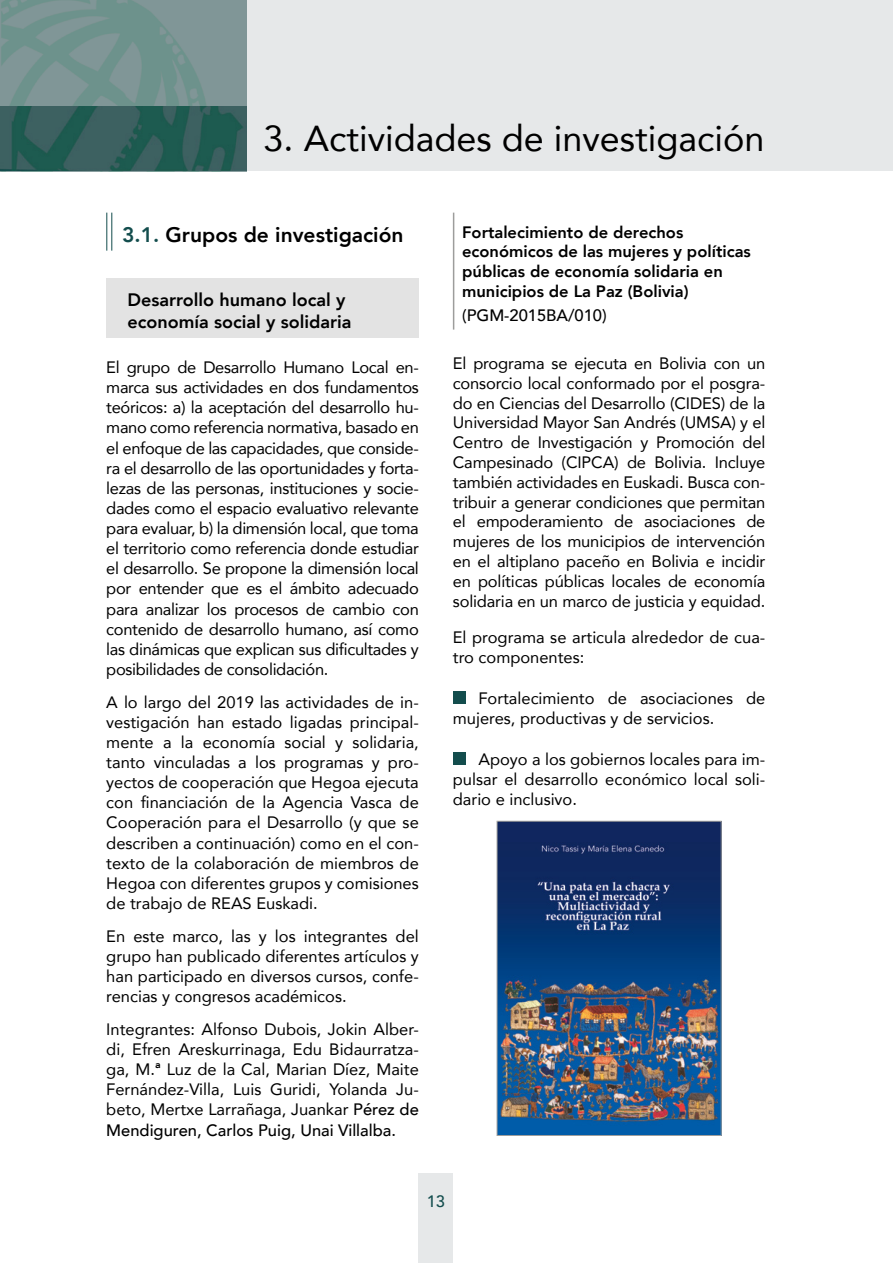
<style>
.page{position:relative;width:893px;height:1263px;background:#fff}
.page>*{position:absolute;margin:0;border:0;box-sizing:border-box;transform-origin:0 0}
.t1{font:36px "Avenir";color:#000}
.t2{font:800 21px "Avenir";color:#000}
.t3{font:800 18px/21.6px "Avenir";color:#000}
.t4{font:16.5px/20.1px "Avenir";color:#000;text-align:justify}
.t5{font:800 16.5px/19.8px "Avenir";color:#000}
.t6{font:500 16.5px "Avenir";color:#000}
.t7{font:500 16.5px "Avenir";color:#134d4d}
.s1{color:#134d4d}
.s2{font-weight:500}
</style>
<div class="page">
<div style="left:419px;top:1174px;width:34px;height:89px;background:#e6e8e9"></div>
<svg style="left:107px;top:213px;width:1px;height:38px"></svg>
<hr style="left:106px;top:213px;width:1px;height:38px;background:#134d4d">
<hr style="left:111px;top:213px;width:1px;height:38px;background:#134d4d">
<div style="left:106px;top:278px;width:313px;height:60px;background:#e3e3e3"></div>
<div style="left:0;top:0;width:893px;height:170px;background:#e6e8e9"></div>
<img style="left:0;top:0;width:247px;height:171px">
<img style="left:0;top:106px;width:247px;height:64px">
<hr style="left:453px;top:213px;width:1px;height:117px;background:#9d9d9c">
<div style="left:453px;top:691px;width:13px;height:13px;background:#134d4d"></div>
<div style="left:453px;top:752px;width:13px;height:13px;background:#134d4d"></div>
<img style="left:499px;top:823px;width:221px;height:311px">
<div style="left:497px;top:821px;width:225px;height:315px;border:1px solid #9d9d9c"></div>
<h1 class="t1" style="left:264px;top:109px;width:502px">3. Actividades de investigación</h1>
<p class="t2" style="left:122px;top:218px;width:283px"><span class="s1">3.1.</span> Grupos de investigación</p>
<p class="t3" style="left:128px;top:289px;width:226px">Desarrollo humano local y economía social y solidaria</p>
<p class="t4" style="left:106px;top:357px;width:314px">El grupo de Desarrollo Humano Local en&shy;marca sus actividades en dos fundamentos teóricos: a) la aceptación del desarrollo hu&shy;mano como referencia normativa, basado en el enfoque de las capacidades, que conside&shy;ra el desarrollo de las oportunidades y forta&shy;lezas de las personas, instituciones y socie&shy;dades como el espacio evaluativo relevante para evaluar, b) la dimensión local, que toma el territorio como referencia donde estudiar el desarrollo. Se propone la dimensión local por entender que es el ámbito adecuado para analizar los procesos de cambio con contenido de desarrollo humano, así como las dinámicas que explican sus dificultades y posibilidades de consolidación.</p>
<p class="t4" style="left:106px;top:691px;width:314px">A lo largo del 2019 las actividades de in&shy;vestigación han estado ligadas principal&shy;mente a la economía social y solidaria, tanto vinculadas a los programas y pro&shy;yectos de cooperación que Hegoa ejecuta con financiación de la Agencia Vasca de Cooperación para el Desarrollo (y que se describen a continuación) como en el con&shy;texto de la colaboración de miembros de Hegoa con diferentes grupos y comisiones de trabajo de REAS Euskadi.</p>
<p class="t4" style="left:106px;top:925px;width:314px">En este marco, las y los integrantes del grupo han publicado diferentes artículos y han participado en diversos cursos, confe&shy;rencias y congresos académicos.</p>
<p class="t4" style="left:106px;top:1019px;width:314px">Integrantes: Alfonso Dubois, Jokin Alber&shy;di, Efren Areskurrinaga, Edu Bidaurratza&shy;ga, M.ª Luz de la Cal, Marian Díez, Maite Fernández-Villa, Luis Guridi, Yolanda Ju&shy;beto, Mertxe Larrañaga, Juankar <span class="s2">Pérez de Mendiguren, Carlos Puig, Unai Villalba.</span></p>
<p class="t5" style="left:462px;top:222px;width:290px">Fortalecimiento de derechos económicos de las mujeres y políticas públicas de economía solidaria en municipios de La Paz (Bolivia)</p>
<p class="t6" style="left:462px;top:301px;width:146px">(PGM-2015BA/010)</p>
<p class="t4" style="left:453px;top:353px;width:314px">El programa se ejecuta en Bolivia con un consorcio local conformado por el posgra&shy;do en Ciencias del Desarrollo (CIDES) de la Universidad Mayor San Andrés (UMSA) y el Centro de Investigación y Promoción del Campesinado (CIPCA) de Bolivia. Incluye también actividades en Euskadi. Busca con&shy;tribuir a generar condiciones que permitan el empoderamiento de asociaciones de mujeres de los municipios de intervención en el altiplano paceño en Bolivia e incidir en políticas públicas locales de economía solidaria en un marco de justicia y equidad.</p>
<p class="t4" style="left:453px;top:627px;width:314px">El programa se articula alrededor de cua&shy;tro componentes:</p>
<p class="t4" style="left:453px;top:688px;width:314px;text-indent:26px">Fortalecimiento de asociaciones de mujeres, productivas y de servicios.</p>
<p class="t4" style="left:453px;top:749px;width:314px;text-indent:26px">Apoyo a los gobiernos locales para im&shy;pulsar el desarrollo económico local soli&shy;dario e inclusivo.</p>
<p class="t7" style="left:427px;top:1187px;width:20px">13</p>
</div>
